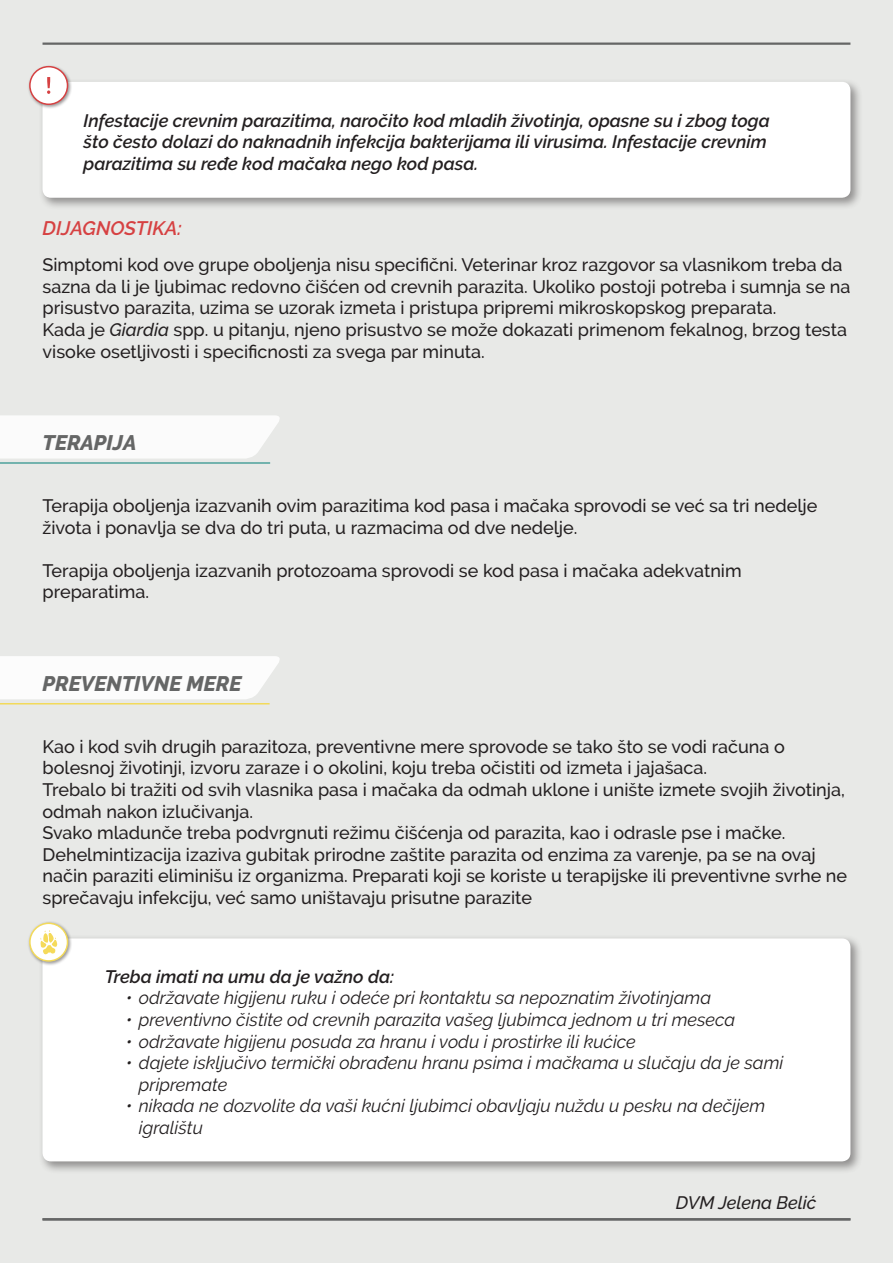
<style>
.page{position:relative;width:893px;height:1263px;background:#e8e9e7}
.page>*{position:absolute;margin:0;border:0;box-sizing:border-box;transform-origin:0 0}
.t1{font:italic 800 21px "Raleway";color:#656666}
.Paragraph_Style_4{font:italic 600 19.5px "Raleway";color:#d64142}
.t2{font:500 18px/21.6px "Raleway";color:#231f20}
.t3{font:italic 18px/21.6px "Raleway";color:#231f20}
.Paragraph_Style_2{font:italic 600 18px/21.6px "Raleway";color:#231f20}
.t4{font:italic 500 18px "Raleway";color:#231f20}
.s1{font-style:italic}
</style>
<div class="page">
<hr style="left:43px;top:43px;width:807px;height:2px;background:#656666">
<hr style="left:43px;top:1218px;width:807px;height:2px;background:#656666">
<div style="left:0;top:415px;width:280px;height:43px;background:#fbfbfb"></div>
<hr style="left:0;top:462px;width:270px;height:2px;background:#4da19b">
<div style="left:0;top:656px;width:280px;height:43px;background:#fcfcfc"></div>
<hr style="left:0;top:703px;width:270px;height:1px;background:#f3da5a">
<div style="left:39px;top:934px;width:824px;height:240px;background:#231f20;opacity:.45"></div>
<div style="left:43px;top:938px;width:807px;height:223px;background:#fff;border-radius:9px"></div>
<div style="left:27px;top:921px;width:46px;height:45px;background:#231f20;opacity:.45"></div>
<div style="left:30px;top:923px;width:38px;height:38px;background:#fff;border-radius:50%"></div>
<div style="left:29px;top:922px;width:39px;height:40px;border:2px solid #f3da5a;border-radius:50%"></div>
<svg style="left:40px;top:930px;width:18px;height:24px"></svg>
<div style="left:39px;top:78px;width:824px;height:132px;background:#231f20;opacity:.45"></div>
<div style="left:43px;top:82px;width:807px;height:116px;background:#fff;border-radius:9px"></div>
<div style="left:27px;top:64px;width:46px;height:45px;background:#231f20;opacity:.45"></div>
<div style="left:30px;top:67px;width:38px;height:37px;background:#fff;border-radius:50%"></div>
<div style="left:29px;top:66px;width:39px;height:39px;border:2px solid #d64142;border-radius:50%"></div>
<svg style="left:47px;top:77px;width:3px;height:17px"></svg>
<p class="Paragraph_Style_2" style="left:84px;top:109px;width:688px">Infestacije crevnim parazitima, naročito kod mladih životinja, opasne su i zbog toga što često dolazi do naknadnih infekcija bakterijama ili virusima. Infestacije crevnim parazitima su ređe kod mačaka nego kod pasa.</p>
<p class="Paragraph_Style_4" style="left:43px;top:216px;width:141px">DIJAGNOSTIKA:</p>
<p class="t2" style="left:43px;top:254px;width:809px">Simptomi kod ove grupe oboljenja nisu specifični. Veterinar kroz razgovor sa vlasnikom treba da sazna da li je ljubimac redovno čišćen od crevnih parazita. Ukoliko postoji potreba i sumnja se na prisustvo parazita, uzima se uzorak izmeta i pristupa pripremi mikroskopskog preparata.</p>
<p class="t2" style="left:43px;top:319px;width:806px">Kada je <span class="s1">Giardia</span> spp. u pitanju, njeno prisustvo se može dokazati primenom fekalnog, brzog testa visoke osetljivosti i specificnosti za svega par minuta.</p>
<p class="t1" style="left:43px;top:430px;width:95px">TERAPIJA</p>
<p class="t2" style="left:43px;top:495px;width:776px">Terapija oboljenja izazvanih ovim parazitima kod pasa i mačaka sprovodi se već sa tri nedelje života i ponavlja se dva do tri puta, u razmacima od dve nedelje.</p>
<p class="t2" style="left:43px;top:560px;width:701px">Terapija oboljenja izazvanih protozoama sprovodi se kod pasa i mačaka adekvatnim preparatima.</p>
<p class="t1" style="left:43px;top:671px;width:200px">PREVENTIVNE MERE</p>
<p class="t2" style="left:43px;top:736px;width:744px">Kao i kod svih drugih parazitoza, preventivne mere sprovode se tako što se vodi računa o bolesnoj životinji, izvoru zaraze i o okolini, koju treba očistiti od izmeta i jajašaca.</p>
<p class="t2" style="left:43px;top:779px;width:804px">Trebalo bi tražiti od svih vlasnika pasa i mačaka da odmah uklone i unište izmete svojih životinja, odmah nakon izlučivanja.</p>
<p class="t2" style="left:43px;top:822px;width:806px">Svako mladunče treba podvrgnuti režimu čišćenja od parazita, kao i odrasle pse i mačke.<br>Dehelmintizacija izaziva gubitak prirodne zaštite parazita od enzima za varenje, pa se na ovaj način paraziti eliminišu iz organizma. Preparati koji se koriste u terapijske ili preventivne svrhe ne sprečavaju infekciju, već samo uništavaju prisutne parazite</p>
<p class="Paragraph_Style_2" style="left:105px;top:966px;width:291px">Treba imati na umu da je važno da:</p>
<p class="t3" style="left:126px;top:987px;width:586px">• održavate higijenu ruku i odeće pri kontaktu sa nepoznatim životinjama</p>
<p class="t3" style="left:126px;top:1009px;width:611px">• preventivno čistite od crevnih parazita vašeg ljubimca jednom u tri meseca</p>
<p class="t3" style="left:126px;top:1030px;width:511px">• održavate higijenu posuda za hranu i vodu i prostirke ili kućice</p>
<p class="t3" style="left:139px;top:1052px;width:646px;text-indent:-13px">• dajete isključivo termički obrađenu hranu psima i mačkama u slučaju da je sami pripremate</p>
<p class="t3" style="left:139px;top:1095px;width:628px;text-indent:-13px">• nikada ne dozvolite da vaši kućni ljubimci obavljaju nuždu u pesku na dečijem igralištu</p>
<p class="t4" style="left:676px;top:1192px;width:142px">DVM Jelena Belić</p>
</div>
